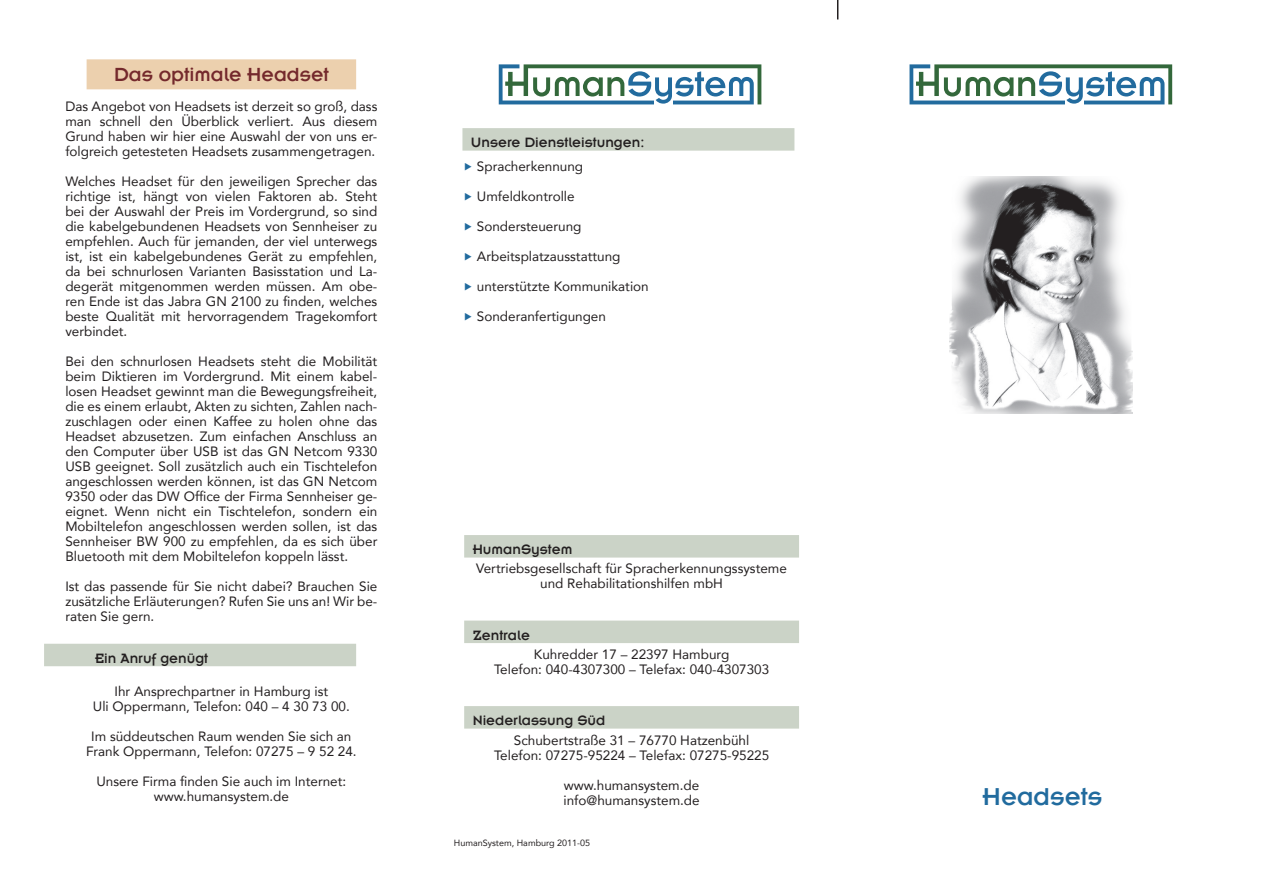
<style>
.page{position:relative;width:1263px;height:893px;background:#fff}
.page>*{position:absolute;margin:0;border:0;box-sizing:border-box;transform-origin:0 0}
.t1{font:27px "Insignia A";color:#216b9e}
.t2{font:21px "Insignia A";color:#74292c}
.t3{font:15px "Insignia A";color:#231f20}
.t4{font:13.5px/15px "Avenir LT Com";color:#231f20;text-align:center}
.t5{font:9px "Avenir LT Com";color:#231f20}
</style>
<div class="page">
<svg style="left:837px;top:0;width:1px;height:19px"></svg>
<div style="left:464px;top:535px;width:335px;height:23px;background:#cbd3c7"></div>
<div style="left:464px;top:621px;width:335px;height:22px;background:#cbd3c7"></div>
<div style="left:464px;top:706px;width:335px;height:23px;background:#cbd3c7"></div>
<svg style="left:499px;top:64px;width:262px;height:40px"></svg>
<svg style="left:909px;top:64px;width:263px;height:40px"></svg>
<div style="left:462px;top:128px;width:332px;height:23px;background:#cbd3c7"></div>
<div style="left:87px;top:59px;width:269px;height:30px;background:#ecd0ae"></div>
<div style="left:44px;top:644px;width:312px;height:22px;background:#cbd3c7"></div>
<img style="left:950px;top:176px;width:182px;height:237px">
<h2 class="t2" style="left:114px;top:63px;width:217px">Das optimale Headset</h2>
<p class="t4" style="left:65px;top:99px;width:314px;text-align:justify">Das Angebot von Headsets ist derzeit so groß, dass man schnell den Überblick verliert. Aus diesem Grund haben wir hier eine Auswahl der von uns er&shy;folgreich getesteten Headsets zusammengetragen.</p>
<p class="t4" style="left:65px;top:174px;width:314px;text-align:justify">Welches Headset für den jeweiligen Sprecher das richtige ist, hängt von vielen Faktoren ab. Steht bei der Auswahl der Preis im Vordergrund, so sind die kabelgebundenen Headsets von Sennheiser zu empfehlen. Auch für jemanden, der viel unterwegs ist, ist ein kabelgebundenes Gerät zu empfehlen, da bei schnurlosen Varianten Basisstation und La&shy;degerät mitgenommen werden müssen. Am obe&shy;ren Ende ist das Jabra GN 2100 zu finden, welches beste Qualität mit hervorragendem Tragekomfort verbindet.</p>
<p class="t4" style="left:65px;top:354px;width:314px;text-align:justify">Bei den schnurlosen Headsets steht die Mobilität beim Diktieren im Vordergrund. Mit einem kabel&shy;losen Headset gewinnt man die Bewegungsfreiheit, die es einem erlaubt, Akten zu sichten, Zahlen nach&shy;zuschlagen oder einen Kaffee zu holen ohne das Headset abzusetzen. Zum einfachen Anschluss an den Computer über USB ist das GN Netcom 9330<br>USB geeignet. Soll zusätzlich auch ein Tischtelefon angeschlossen werden können, ist das GN Netcom 9350 oder das DW Office der Firma Sennheiser ge&shy;eignet. Wenn nicht ein Tischtelefon, sondern ein Mobiltelefon angeschlossen werden sollen, ist das Sennheiser BW 900 zu empfehlen, da es sich über Bluetooth mit dem Mobiltelefon koppeln lässt.</p>
<p class="t4" style="left:65px;top:579px;width:314px;text-align:justify">Ist das passende für Sie nicht dabei? Brauchen Sie zusätzliche Erläuterungen? Rufen Sie uns an! Wir be&shy;raten Sie gern.</p>
<p class="t3" style="left:95px;top:650px;width:115px">Ein Anruf genügt</p>
<p class="t4" style="left:93px;top:684px;width:258px">Ihr Ansprechpartner in Hamburg ist<br>Uli Oppermann, Telefon: 040 – 4 30 73 00.</p>
<p class="t4" style="left:86px;top:729px;width:272px">Im süddeutschen Raum wenden Sie sich an<br>Frank Oppermann, Telefon: 07275 – 9 52 24.</p>
<p class="t4" style="left:96px;top:774px;width:251px">Unsere Firma finden Sie auch im Internet: www.humansystem.de</p>
<p class="t3" style="left:471px;top:135px;width:175px">Unsere Dienstleistungen:</p>
<p class="t4" style="left:477px;top:159px;width:108px">Spracherkennung</p>
<p class="t4" style="left:477px;top:189px;width:99px">Umfeldkontrolle</p>
<p class="t4" style="left:477px;top:219px;width:106px">Sondersteuerung</p>
<p class="t4" style="left:477px;top:249px;width:145px">Arbeitsplatzausstattung</p>
<p class="t4" style="left:477px;top:279px;width:173px">unterstützte Kommunikation</p>
<p class="t4" style="left:477px;top:309px;width:131px">Sonderanfertigungen</p>
<p class="t3" style="left:473px;top:542px;width:101px">HumanSystem</p>
<p class="t4" style="left:476px;top:561px;width:312px">Vertriebsgesellschaft für Spracherkennungssysteme und Rehabilitationshilfen mbH</p>
<p class="t3" style="left:473px;top:627px;width:59px">Zentrale</p>
<p class="t4" style="left:494px;top:647px;width:277px">Kuhredder 17 – 22397 Hamburg<br>Telefon: 040-4307300 – Telefax: 040-4307303</p>
<p class="t3" style="left:473px;top:713px;width:134px">Niederlassung Süd</p>
<p class="t4" style="left:494px;top:732px;width:277px">Schubertstraße 31 – 76770 Hatzenbühl<br>Telefon: 07275-95224 – Telefax: 07275-95225</p>
<p class="t4" style="left:563px;top:777px;width:138px;text-align:left">www.humansystem.de info@humansystem.de</p>
<p class="t5" style="left:454px;top:837px;width:138px">HumanSystem, Hamburg 2011-05</p>
<h1 class="t1" style="left:982px;top:782px;width:121px">Headsets</h1>
</div>
